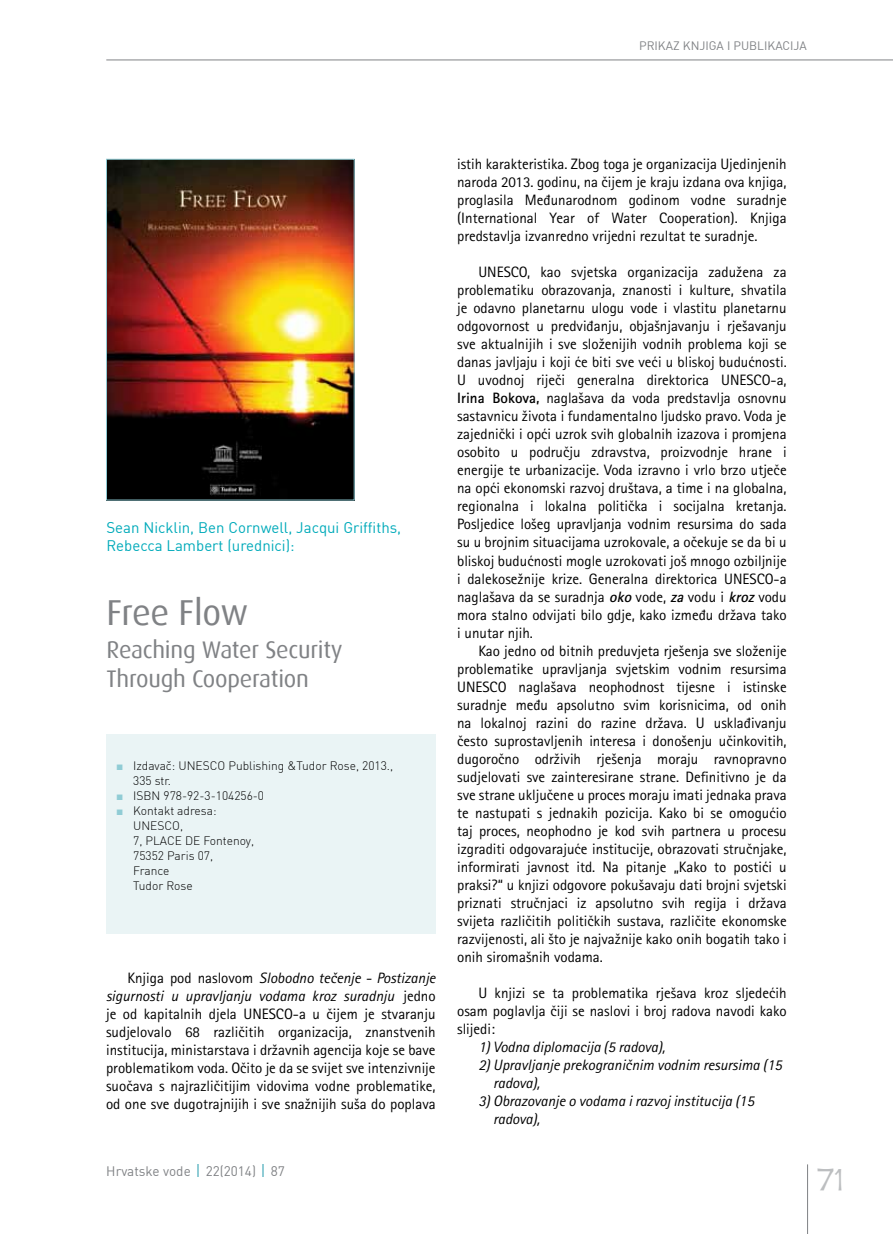
<style>
.page{position:relative;width:893px;height:1234px;background:#fff}
.page>*{position:absolute;margin:0;border:0;box-sizing:border-box;transform-origin:0 0}
.t1{font:36px "Dax";letter-spacing:-.015em;color:#808285}
.t2{font:300 36px "Teen";color:#bcbec0}
.t3{font:24px/28.5px "Dax";letter-spacing:-.01em;color:#808285}
.t4{font:15px/18px "Rotis Sans Serifklemy";color:#000;text-align:justify}
.t5{font:italic 15px/18px "Rotis Sans Serifklemy";color:#000}
.t6{font:15px/18px "DIN";color:#00aaba}
.t7{font:13.5px "DIN";color:#808285}
.t8{font:12px/15px "DIN Lt";color:#000}
.t9{font:12px "DIN";color:#808285}
.s1{font-family:"Times New Roman";color:#90ccd5}
.s2{font-style:italic}
.s3{font-weight:700}
.s4{font-weight:700;font-style:italic}
</style>
<div class="page">
<hr style="left:807px;top:1164px;width:1px;height:69px;background:#808285">
<hr style="left:106px;top:60px;width:787px;height:1px;background:#808285">
<svg style="left:198px;top:1164px;width:1px;height:12px"></svg>
<svg style="left:263px;top:1164px;width:1px;height:12px"></svg>
<img style="left:108px;top:161px;width:245px;height:337px">
<div style="left:106px;top:159px;width:249px;height:341px;border:1px solid #90ccd5"></div>
<div style="left:106px;top:733px;width:330px;height:200px;background:#eaf4f5"></div>
<p class="t9" style="left:639px;top:37px;width:169px">PRIKAZ KNJIGA I PU BLIKACIJA</p>
<p class="t6" style="left:106px;top:518px;width:296px">Sean N icklin, Ben Cornwell, Jacqui Griffiths,<br>Rebecca Lambert (urednici):</p>
<h1 class="t1" style="left:107px;top:592px;width:143px">Free Flow</h1>
<h2 class="t3" style="left:107px;top:635px;width:238px">Reaching Water Security<br>Through Cooperation</h2>
<p class="t8" style="left:133px;top:757px;width:262px;text-indent:-17px"><span class="s1">■</span> Izdavač: UNESCO Publishing &amp;Tudor Rose, 2013.,<br>335 str.</p>
<p class="t8" style="left:116px;top:787px;width:149px"><span class="s1">■</span> ISBN 978-92-3-104256-0</p>
<p class="t8" style="left:133px;top:802px;width:122px;text-indent:-17px"><span class="s1">■</span> Kontakt adresa:<br>UNESCO,<br>7, PLACE DE Fontenoy,<br>75352 Paris 07,<br>France<br>Tudor Rose</p>
<p class="t4" style="left:106px;top:968px;width:331px;text-indent:21px">Knjiga pod naslovom <span class="s2">Slobodno tečenje - Postizanje sigurnosti u upravljanju vodama kroz suradnju</span> jedno je od kapitalnih djela UNESCO-a u čijem je stvaranju sudjelovalo 68 različitih organizacija, znanstvenih institucija, ministarstava i državnih agencija koje se bave problematikom voda. Očito je da se svijet sve intenzivnije suočava s najrazličitijim vidovima vodne problematike, od one sve dugotrajnijih i sve snažnijih suša do poplava</p>
<p class="t7" style="left:106px;top:1161px;width:180px">Hrvatske vode 22(2014) 87</p>
<p class="t4" style="left:457px;top:155px;width:331px">istih karakteristika. Zbog toga je organizacija Ujedinjenih naroda 2013. godinu, na čijem je kraju izdana ova knjiga, proglasila Međunarodnom godinom vodne suradnje (International Year of Water Cooperation). Knjiga predstavlja izvanredno vrijedni rezultat te suradnje.</p>
<p class="t4" style="left:457px;top:263px;width:331px;text-indent:21px">UNESCO, kao svjetska organizacija zadužena za problematiku obrazovanja, znanosti i kulture, shvatila je odavno planetarnu ulogu vode i vlastitu planetarnu odgovornost u predviđanju, objašnjavanju i rješavanju sve aktualnijih i sve složenijih vodnih problema koji se danas javljaju i koji će biti sve veći u bliskoj budućnosti.<br>U uvodnoj riječi generalna direktorica UNESCO-a, <span class="s3">Irina Bokova,</span> naglašava da voda predstavlja osnovnu sastavnicu života i fundamentalno ljudsko pravo. Voda je zajednički i opći uzrok svih globalnih izazova i promjena osobito u području zdravstva, proizvodnje hrane i energije te urbanizacije. Voda izravno i vrlo brzo utječe na opći ekonomski razvoj društava, a time i na globalna, regionalna i lokalna politička i socijalna kretanja.<br>Posljedice lošeg upravljanja vodnim resursima do sada su u brojnim situacijama uzrokovale, a očekuje se da bi u bliskoj budućnosti mogle uzrokovati još mnogo ozbiljnije i dalekosežnije krize. Generalna direktorica UNESCO-a naglašava da se suradnja <span class="s4">oko</span> vode, <span class="s4">za</span> vodu i <span class="s4">kroz</span>vodu mora stalno odvijati bilo gdje, kako između država tako i unutar njih.</p>
<p class="t4" style="left:457px;top:641px;width:331px;text-indent:21px">Kao jedno od bitnih preduvjeta rješenja sve složenije problematike upravljanja svjetskim vodnim resursima UNESCO naglašava neophodnost tijesne i istinske suradnje među apsolutno svim korisnicima, od onih na lokalnoj razini do razine država. U usklađivanju često suprostavljenih interesa i donošenju učinkovitih, dugoročno održivih rješenja moraju ravnopravno sudjelovati sve zainteresirane strane. Definitivno je da sve strane uključene u proces moraju imati jednaka prava te nastupati s jednakih pozicija. Kako bi se omogućio taj proces, neophodno je kod svih partnera u procesu izgraditi odgovarajuće institucije, obrazovati stručnjake, informirati javnost itd. Na pitanje „Kako to postići u praksi?“ u knjizi odgovore pokušavaju dati brojni svjetski priznati stručnjaci iz apsolutno svih regija i država svijeta različitih političkih sustava, različite ekonomske razvijenosti, ali što je najvažnije kako onih bogatih tako i onih siromašnih vodama.</p>
<p class="t4" style="left:457px;top:983px;width:331px;text-indent:21px">U knjizi se ta problematika rješava kroz sljedećih osam poglavlja čiji se naslovi i broj radova navodi kako slijedi:</p>
<p class="t5" style="left:478px;top:1037px;width:188px">1) Vodna diplomacija (5 radova),</p>
<p class="t5" style="left:493px;top:1055px;width:290px;text-indent:-15px">2) Upravljanje prekograničnim vodnim resursima (15 radova),</p>
<p class="t5" style="left:493px;top:1091px;width:263px;text-indent:-15px">3) Obrazovanje o vodama i razvoj institucija (15 radova),</p>
<h1 class="t2" style="left:816px;top:1160px;width:28px">71</h1>
</div>
